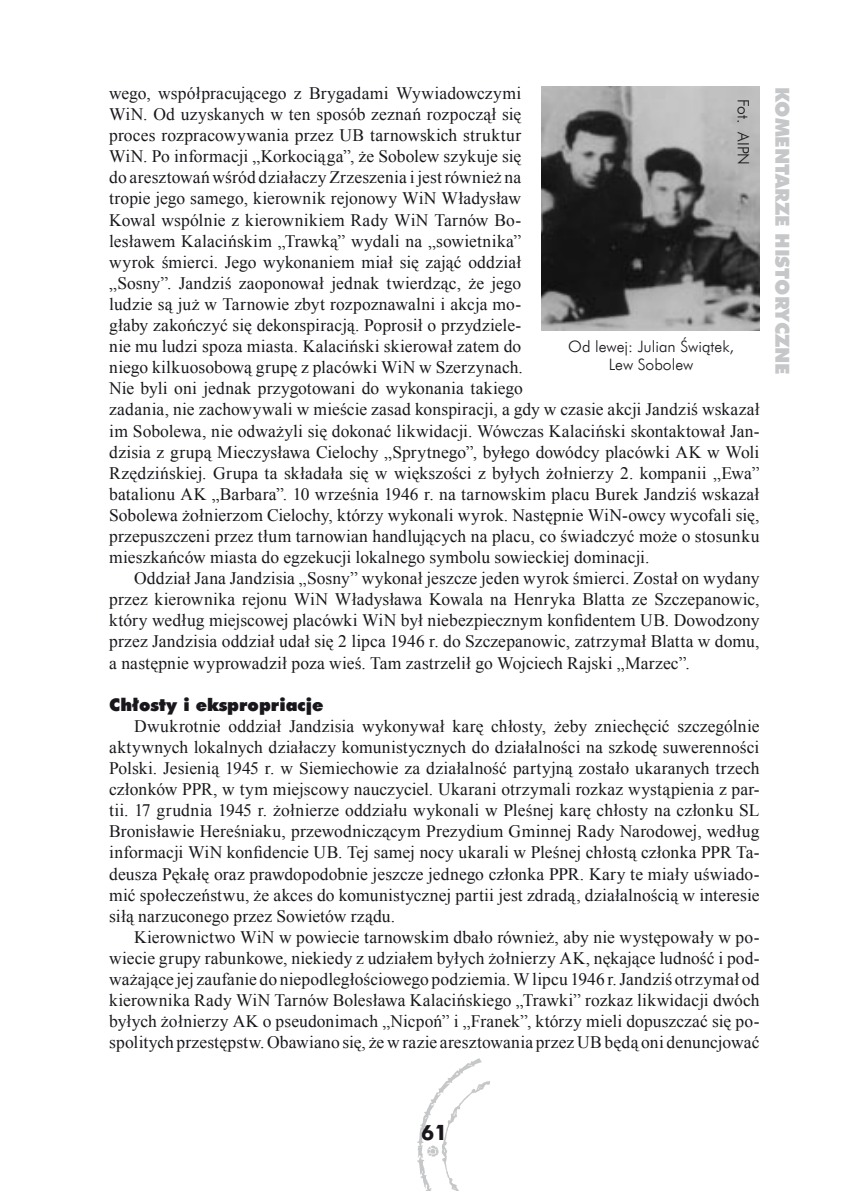
<style>
.page{position:relative;width:844px;height:1191px;background:#fff}
.page>*{position:absolute;margin:0;border:0;box-sizing:border-box;transform-origin:0 0}
.t1{font:700 21px "Futura EU";color:#1a171c}
.t2{font:19.25px "Futura X Blk EU";color:#c6c7c9}
.t3{font:17.5px/21px "Times New Roman";letter-spacing:.005em;color:#1a171c;text-align:justify}
.t4{font:17.5px "Futura X Blk EU";color:#1a171c}
.t5{font:15.75px/18.4px "Futura Lt EU";color:#1a171c;text-align:center}
</style>
<div class="page">
<img style="left:418px;top:1058px;width:72px;height:133px">
<img style="left:541px;top:87px;width:218px;height:243px">
<p class="t3" style="left:109px;top:82px;width:651px;text-align:left">wego, współpracującego z Brygadami Wywiadowczymi<br>WiN. Od uzyskanych w ten sposób zeznań rozpoczął się<br>proces rozpracowywania przez UB tarnowskich struktur<br>WiN. Po informacji „Korkociąga”, że Sobolew szykuje się<br>do aresztowań wśród działaczy Zrzeszenia i jest również na<br>tropie jego samego, kierownik rejonowy WiN Władysław<br>Kowal wspólnie z kierownikiem Rady WiN Tarnów Bo-<br>lesławem Kalacińskim „Trawką” wydali na „sowietnika”<br>wyrok śmierci. Jego wykonaniem miał się zająć oddział<br>„Sosny”. Jandziś zaoponował jednak twierdząc, że jego<br>ludzie są już w Tarnowie zbyt rozpoznawalni i akcja mo-<br>głaby zakończyć się dekonspiracją. Poprosił o przydziele-<br>nie mu ludzi spoza miasta. Kalaciński skierował zatem do<br>niego kilkuosobową grupę z placówki WiN w Szerzynach.<br>Nie byli oni jednak przygotowani do wykonania takiego<br>zadania, nie zachowywali w mieście zasad konspiracji, a gdy w czasie akcji Jandziś wskazał im Sobolewa, nie odważyli się dokonać likwidacji. Wówczas Kalaciński skontaktował Jan&shy;dzisia z grupą Mieczysława Cielochy „Sprytnego”, byłego dowódcy placówki AK w Woli Rzędzińskiej. Grupa ta składała się w większości z byłych żołnierzy 2. kompanii „Ewa” batalionu AK „Barbara”. 10 września 1946 r. na tarnowskim placu Burek Jandziś wskazał Sobolewa żołnierzom Cielochy, którzy wykonali wyrok. Następnie WiN-owcy wycofali się, przepuszczeni przez tłum tarnowian handlujących na placu, co świadczyć może o stosunku mieszkańców miasta do egzekucji lokalnego symbolu sowieckiej dominacji.</p>
<p class="t3" style="left:109px;top:567px;width:651px;text-indent:25px">Oddział Jana Jandzisia „Sosny” wykonał jeszcze jeden wyrok śmierci. Został on wydany przez kierownika rejonu WiN Władysława Kowala na Henryka Blatta ze Szczepanowic, który według miejscowej placówki WiN był niebezpiecznym konfidentem UB. Dowodzony przez Jandzisia oddział udał się 2 lipca 1946 r. do Szczepanowic, zatrzymał Blatta w domu, a następnie wyprowadził poza wieś. Tam zastrzelił go Wojciech Rajski „Marzec”.</p>
<p class="t4" style="left:109px;top:693px;width:215px">Chłosty i ekspropriacje</p>
<p class="t3" style="left:109px;top:715px;width:651px;text-indent:25px">Dwukrotnie oddział Jandzisia wykonywał karę chłosty, żeby zniechęcić szczególnie aktywnych lokalnych działaczy komunistycznych do działalności na szkodę suwerenności Polski. Jesienią 1945 r. w Siemiechowie za działalność partyjną zostało ukaranych trzech członków PPR, w tym miejscowy nauczyciel. Ukarani otrzymali rozkaz wystąpienia z par&shy;tii. 17 grudnia 1945 r. żołnierze oddziału wykonali w Pleśnej karę chłosty na członku SL Bronisławie Hereśniaku, przewodniczącym Prezydium Gminnej Rady Narodowej, według informacji WiN konfidencie UB. Tej samej nocy ukarali w Pleśnej chłostą członka PPR Ta&shy;deusza Pękałę oraz prawdopodobnie jeszcze jednego członka PPR. Kary te miały uświado&shy;mić społeczeństwu, że akces do komunistycznej partii jest zdradą, działalnością w interesie siłą narzuconego przez Sowietów rządu.</p>
<p class="t3" style="left:109px;top:926px;width:651px;text-indent:25px">Kierownictwo WiN w powiecie tarnowskim dbało również, aby nie występowały w po&shy;wiecie grupy rabunkowe, niekiedy z udziałem byłych żołnierzy AK, nękające ludność i pod&shy;ważające jej zaufanie do niepodległościowego podziemia. W lipcu 1946 r. Jandziś otrzymał od kierownika Rady WiN Tarnów Bolesława Kalacińskiego „Trawki” rozkaz likwidacji dwóch byłych żołnierzy AK o pseudonimach „Nicpoń” i „Franek”, którzy mieli dopuszczać się po&shy;spolitych przestępstw. Obawiano się, że w razie aresztowania przez UB będą oni denuncjować</p>
<p class="t5" style="left:751px;top:99px;width:68px;rotate:90deg">Fot. AIPN</p>
<p class="t5" style="left:568px;top:337px;width:167px">Od lewej: Julian Świątek,<br>Lew Sobolew</p>
<p class="t2" style="left:794px;top:87px;width:287px;rotate:90deg">komentarze hi-sto-rycz-ne</p>
<p class="t1" style="left:421px;top:1119px;width:12px">61</p>
</div>
